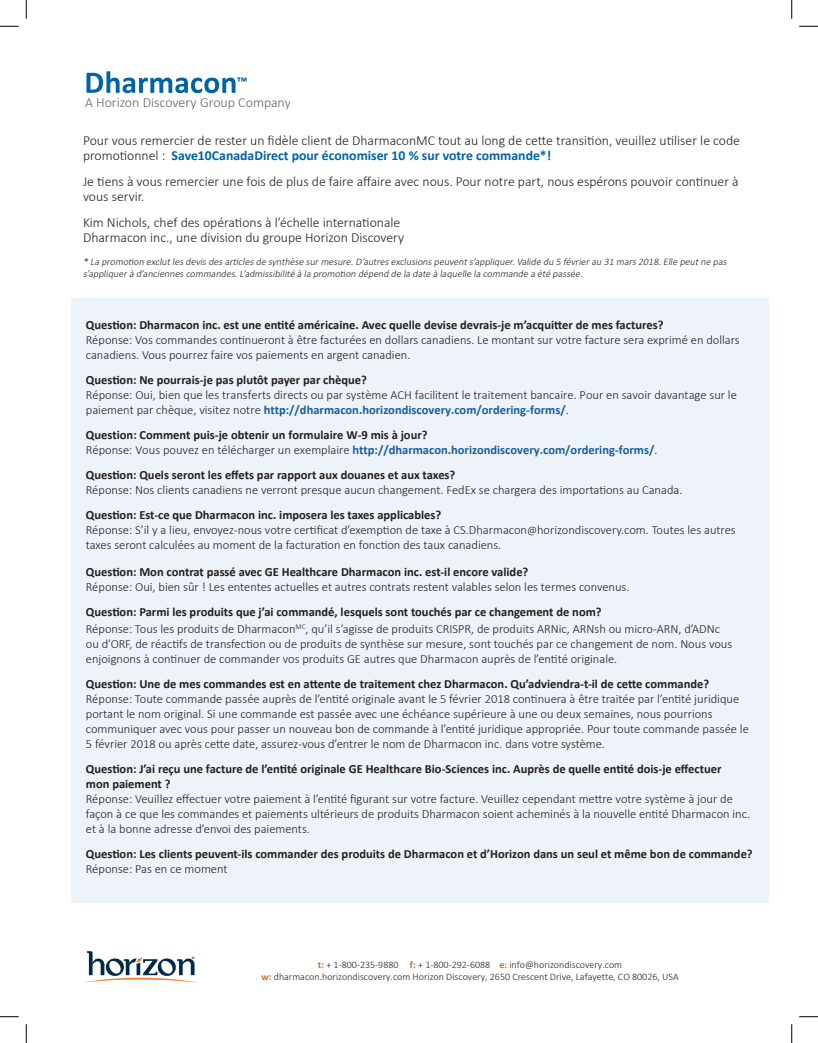
<style>
.page{position:relative;width:818px;height:1043px;background:#fff}
.page>*{position:absolute;margin:0;border:0;box-sizing:border-box;transform-origin:0 0}
.t1{font:300 14px "Calibri";letter-spacing:-.005em;color:#61656a}
.t2{font:300 13.75px/15px "Calibri";color:#231f20}
.t3{font:300 12.5px/15px "Calibri";color:#231f20}
.t4{font:700 12.5px/15px "Calibri";color:#231f20}
.t5{font:italic 300 10px/12px "Calibri";color:#231f20}
.t6{font:300 10px/12px "Calibri";color:#231f20;text-align:center}
.s1{font-weight:700;color:#0163a7}
.s2{font-weight:700;color:#175d9e}
.s3{font-weight:300}
.s4{color:#175d9e}
.s5{font-weight:700}
.s6{font-size:11.25px}
.s7{font-weight:700;color:#cc6828}
</style>
<div class="page">
<svg style="left:86px;top:71px;width:160px;height:22px"></svg>
<svg style="left:86px;top:951px;width:109px;height:31px"></svg>
<div style="left:71px;top:298px;width:698px;height:604px;background:#edf3f8"></div>
<svg style="left:0;top:25px;width:19px;height:2px"></svg>
<svg style="left:799px;top:25px;width:19px;height:2px"></svg>
<svg style="left:0;top:1016px;width:19px;height:1px"></svg>
<svg style="left:799px;top:1016px;width:19px;height:1px"></svg>
<svg style="left:25px;top:0;width:2px;height:19px"></svg>
<svg style="left:25px;top:1024px;width:2px;height:18px"></svg>
<svg style="left:791px;top:0;width:1px;height:19px"></svg>
<svg style="left:791px;top:1024px;width:1px;height:18px"></svg>
<p class="t1" style="left:85px;top:94px;width:207px">A Horizon Discovery Group Company</p>
<p class="t2" style="left:83px;top:132px;width:658px">Pour vous remercier de rester un fidèle client de DharmaconMC tout au long de cette transition, veuillez utiliser le code promotionnel : <span class="s1">Save10CanadaDirect pour économiser 10 % sur votre commande*!</span></p>
<p class="t2" style="left:83px;top:173px;width:657px">Je tiens à vous remercier une fois de plus de faire affaire avec nous. Pour notre part, nous espérons pouvoir continuer à vous servir.</p>
<p class="t2" style="left:83px;top:214px;width:323px">Kim Nichols, chef des opérations à l’échelle internationale<br>Dharmacon inc., une division du groupe Horizon Discovery</p>
<p class="t5" style="left:83px;top:256px;width:647px">* La promotion exclutles devis des articles de synthèse surmesure.D’autres exclusions peuvents’appliquer.Valide du 5 févrierau 31 mars 2018.Elle peutne pas s’appliquerà d’anciennes commandes.L’admissibilité à la promotion dépend de la date à laquelle la commande a été passée.</p>
<p class="t4" style="left:86px;top:317px;width:579px">Question: Dharmacon inc. est une entité américaine. Avec quelle devise devrais-je m’acquitter de mes factures?</p>
<p class="t3" style="left:86px;top:332px;width:655px">Réponse: Vos commandes continueront à être facturées en dollars canadiens. Le montant sur votre facture sera exprimé en dollars canadiens. Vous pourrez faire vos paiements en argent canadien.</p>
<p class="t4" style="left:86px;top:372px;width:282px">Question: Ne pourrais-je pas plutôt payer par chèque?</p>
<p class="t3" style="left:86px;top:387px;width:652px">Réponse: Oui, bien que les transferts directs ou par système ACH facilitent le traitement bancaire. Pour en savoir davantage sur le paiement par chèque, visitez notre <span class="s2">http://dharmacon.horizondiscovery.com/ordering-forms/</span>.</p>
<p class="t4" style="left:86px;top:427px;width:573px">Question: Comment puis-je obtenir un formulaire W-9 mis à jour?<br><span class="s3">Réponse: Vous pouvez en télécharger un exemplaire</span> <span class="s4">http://dharmacon.horizondiscovery.com/ordering-forms/</span><span class="s3">.</span></p>
<p class="t4" style="left:86px;top:467px;width:371px">Question: Quels seront les effets par rapport aux douanes et aux taxes?</p>
<p class="t3" style="left:86px;top:482px;width:598px">Réponse: Nos clients canadiens ne verront presque aucun changement. FedEx se chargera des importations au Canada.</p>
<p class="t3" style="left:86px;top:507px;width:651px"><span class="s5">Question: Est-ce que Dharmacon inc. imposera les taxes applicables?<br></span>Réponse: S’il y a lieu, envoyez-nous votre certificat d’exemption de taxe à CS.Dharmacon<span class="s6">@</span>horizondiscovery.com. Toutes les autres taxes seront calculées au moment de la facturation en fonction des taux canadiens.</p>
<p class="t4" style="left:86px;top:563px;width:444px">Question: Mon contrat passé avec GE Healthcare Dharmacon inc. est-il encore valide?</p>
<p class="t3" style="left:86px;top:578px;width:545px">Réponse: Oui, bien sûr ! Les ententes actuelles et autres contrats restent valables selon les termes convenus.</p>
<p class="t3" style="left:86px;top:602px;width:635px;line-height:17.5px"><span class="s5">Question: Parmi les produits que j’ai commandé, lesquels sont touchés par ce changement de nom?<br></span>Réponse: Tous les produits de Dharmacon<sup>MC</sup>, qu’il s’agisse de produits CRISPR, de produits ARNic, ARNsh ou micro-ARN, d’ADNc</p>
<p class="t3" style="left:86px;top:636px;width:647px">ou d’ORF, de réactifs de transfection ou de produits de synthèse sur mesure, sont touchés par ce changement de nom. Nous vous enjoignons à continuer de commander vos produits GE autres que Dharmacon auprès de l’entité originale.</p>
<p class="t4" style="left:86px;top:676px;width:624px">Question: Une de mes commandes est en attente de traitement chez Dharmacon. Qu’adviendra-t-il de cette commande?</p>
<p class="t3" style="left:86px;top:691px;width:664px">Réponse: Toute commande passée auprès de l’entité originale avant le 5 février 2018 continuera à être traitée par l’entité juridique portant le nom original. Si une commande est passée avec une échéance supérieure à une ou deux semaines, nous pourrions communiquer avec vous pour passer un nouveau bon de commande à l’entité juridique appropriée. Pour toute commande passée le 5 février 2018 ou après cette date, assurez-vous d’entrer le nom de Dharmacon inc. dans votre système.</p>
<p class="t4" style="left:86px;top:761px;width:637px">Question: J’ai reçu une facture de l’entité originale GE Healthcare Bio-Sciences inc. Auprès de quelle entité dois-je effectuer mon paiement ?</p>
<p class="t3" style="left:86px;top:791px;width:665px">Réponse: Veuillez effectuer votre paiement à l’entité figurant sur votre facture. Veuillez cependant mettre votre système à jour de façon à ce que les commandes et paiements ultérieurs de produits Dharmacon soient acheminés à la nouvelle entité Dharmacon inc. et à la bonne adresse d’envoi des paiements.</p>
<p class="t4" style="left:86px;top:846px;width:668px">Question: Les clients peuvent-ils commander des produits de Dharmacon et d’Horizon dans un seul et même bon de commande?</p>
<p class="t3" style="left:86px;top:861px;width:143px">Réponse: Pas en ce moment</p>
<p class="t6" style="left:261px;top:958px;width:419px"><span class="s7">t:</span> + 1-800-235-9880 <span class="s7">f:</span> + 1-800-292-6088 <span class="s7">e:</span> info@horizondiscovery.com<br><span class="s7">w:</span> dharmacon.horizondiscovery.com Horizon Discovery, 2650 Crescent Drive, Lafayette, CO 80026, USA</p>
</div>
